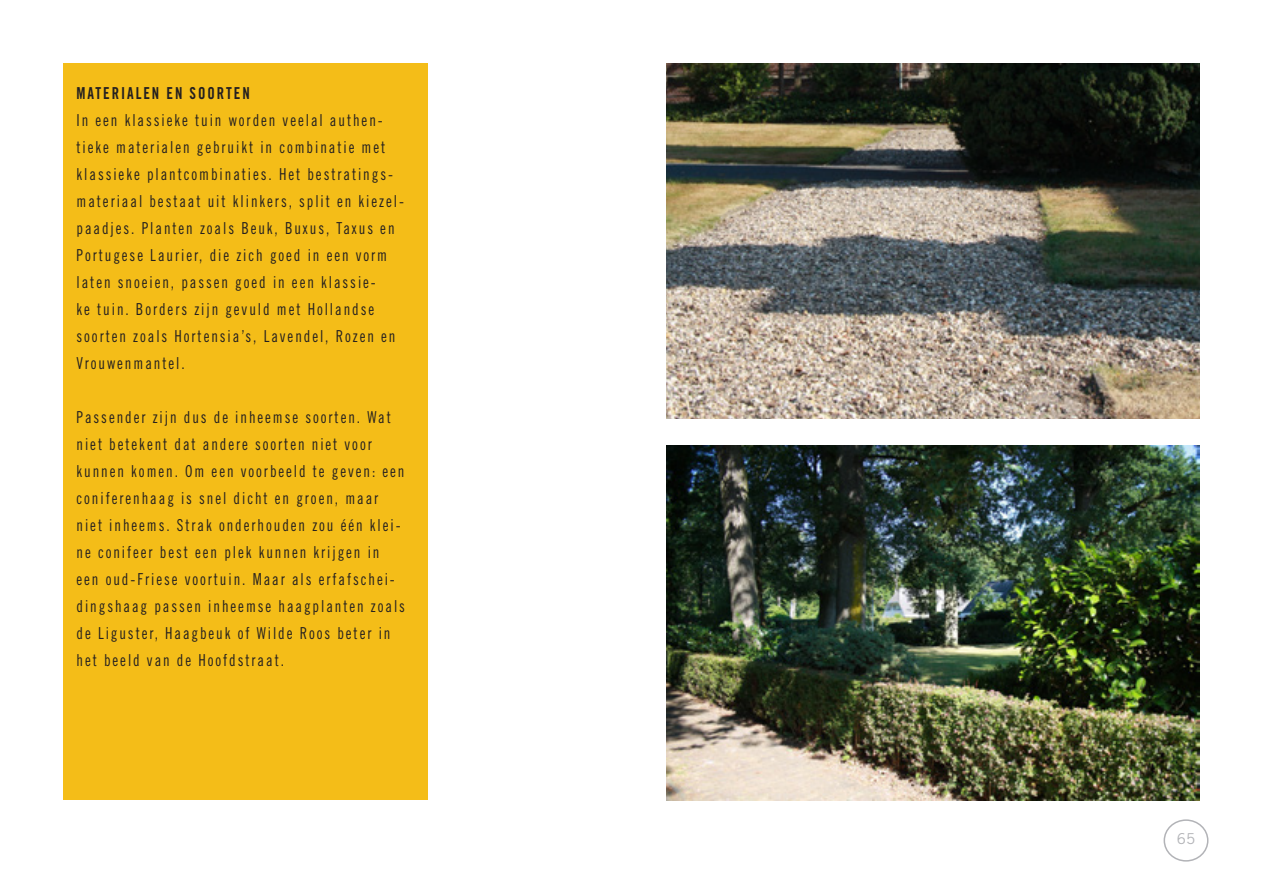
<style>
.page{position:relative;width:1263px;height:893px;background:#fff}
.page>*{position:absolute;margin:0;border:0;box-sizing:border-box;transform-origin:0 0}
.t1{font:16.5px/27px "Trade Gothic LT Std Cn 18";letter-spacing:.13em;color:#231f20;scale:.9 1}
.t2{font:16.5px "Trade Gothic LT Std Bd Cn 20";letter-spacing:.13em;color:#231f20;scale:.9 1}
.t3{font:15px "Trade Gothic LT Std";color:#b2b3b7}
</style>
<div class="page">
<div style="left:1163px;top:819px;width:45px;height:43px;border:2px solid #b2b3b7;border-radius:50%"></div>
<img style="left:667px;top:445px;width:532px;height:355px">
<img style="left:667px;top:64px;width:532px;height:355px">
<div style="left:64px;top:64px;width:364px;height:736px;background:#f4bd18"></div>
<p class="t2" style="left:77px;top:83px;width:194px">MATERIALEN EN SOORTEN</p>
<p class="t1" style="left:77px;top:107px;width:365px">In een klassieke tuin worden veelal authen&shy;tieke materialen gebruikt in combinatie met klassieke plantcombinaties. Het bestratings&shy;materiaal bestaat uit klinkers, split en kiezel&shy;paadjes. Planten zoals Beuk, Buxus, Taxus en Portugese Laurier, die zich goed in een vorm laten snoeien, passen goed in een klassie-<br>ke tuin. Borders zijn gevuld met Hollandse soorten zoals Hortensia’s, Lavendel, Rozen en Vrouwenmantel.</p>
<p class="t1" style="left:77px;top:404px;width:366px">Passender zijn dus de inheemse soorten. Wat niet betekent dat andere soorten niet voor kunnen komen. Om een voorbeeld te geven: een coniferenhaag is snel dicht en groen, maar niet inheems. Strak onderhouden zou één klei&shy;ne conifeer best een plek kunnen krijgen in een oud-Friese voortuin. Maar als erfafschei&shy;dingshaag passen inheemse haagplanten zoals de Liguster, Haagbeuk of Wilde Roos beter in het beeld van de Hoofdstraat.</p>
<p class="t3" style="left:1177px;top:829px;width:20px">65</p>
</div>
